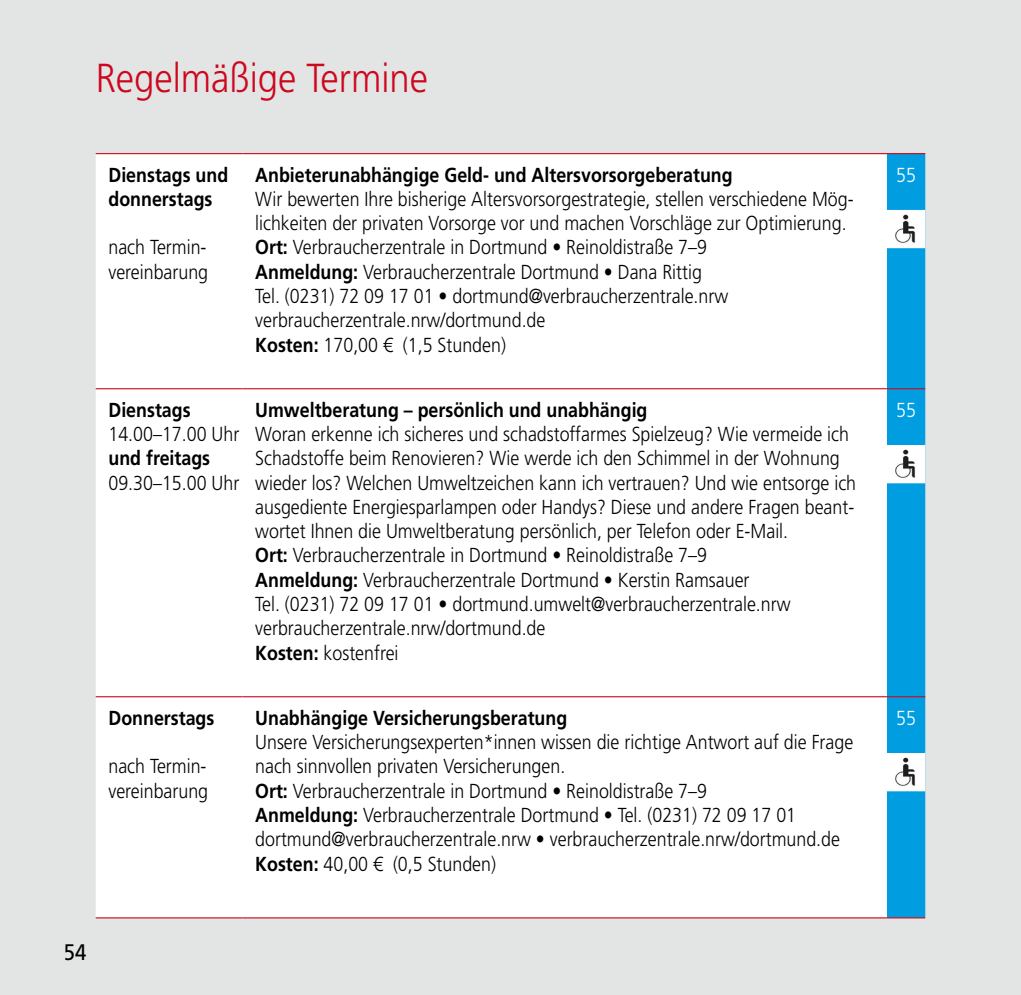
<style>
.page{position:relative;width:1021px;height:995px;background:#fff}
.page>*{position:absolute;margin:0;border:0;box-sizing:border-box;transform-origin:0 0}
.t1{font:300 40.5px "Frutiger LT";color:#cd071e;scale:.9 1}
.t2{font:22.5px "Frutiger LT";color:#000;scale:.9 1}
.t3{font:300 20.25px/24.3px "Frutiger LT Pro";color:#000;scale:.88 1}
.t4{font:700 20.25px/24.3px "Frutiger LT Pro";color:#000;scale:.88 1}
.t5{font:300 20.25px "Frutiger LT";color:#fff;scale:.88 1}
.s1{font-weight:700}
</style>
<div class="page">
<div style="left:0;top:0;width:1020px;height:995px;background:#e3e4e4"></div>
<div style="left:96px;top:154px;width:791px;height:763px;background:#fff"></div>
<div style="left:887px;top:154px;width:38px;height:763px;background:#009ee0"></div>
<hr style="left:96px;top:153px;width:146px;height:1px;background:#cd071e">
<hr style="left:242px;top:153px;width:645px;height:1px;background:#cd071e">
<hr style="left:887px;top:153px;width:38px;height:1px;background:#cd071e">
<hr style="left:96px;top:388px;width:146px;height:1px;background:#cd071e">
<hr style="left:242px;top:388px;width:645px;height:1px;background:#cd071e">
<hr style="left:887px;top:388px;width:38px;height:1px;background:#cd071e">
<hr style="left:96px;top:696px;width:146px;height:1px;background:#cd071e">
<hr style="left:242px;top:696px;width:645px;height:1px;background:#cd071e">
<hr style="left:887px;top:696px;width:38px;height:1px;background:#cd071e">
<hr style="left:96px;top:917px;width:146px;height:1px;background:#cd071e">
<hr style="left:242px;top:917px;width:645px;height:1px;background:#cd071e">
<hr style="left:887px;top:917px;width:38px;height:1px;background:#cd071e">
<img style="left:889px;top:212px;width:34px;height:34px">
<div style="left:887px;top:210px;width:38px;height:38px;border:1px solid #fff"></div>
<img style="left:889px;top:447px;width:34px;height:34px">
<div style="left:887px;top:445px;width:38px;height:38px;border:1px solid #fff"></div>
<img style="left:889px;top:755px;width:34px;height:34px">
<div style="left:887px;top:753px;width:38px;height:38px;border:1px solid #fff"></div>
<h1 class="t1" style="left:96px;top:55px;width:371px">Regelmäßige Termine</h1>
<p class="t4" style="left:108px;top:162px;width:138px">Dienstags und donnerstags</p>
<p class="t3" style="left:108px;top:235px;width:115px">nach Termin&shy;vereinbarung</p>
<p class="t4" style="left:255px;top:162px;width:544px">Anbieterunabhängige Geld- und Altersvorsorgeberatung</p>
<p class="t3" style="left:255px;top:187px;width:681px">Wir bewerten Ihre bisherige Altersvorsorgestrategie, stellen verschiedene Mög&shy;lichkeiten der privaten Vorsorge vor und machen Vorschläge zur Optimierung.<br><span class="s1">Ort:</span> Verbraucherzentrale in Dortmund • Reinoldistraße 7–9<br><span class="s1">Anmeldung:</span> Verbraucherzentrale Dortmund • Dana Rittig<br>Tel. (0231) 72 09 17 01 • dortmund@verbraucherzentrale.nrw verbraucherzentrale.nrw/dortmund.de<br><span class="s1">Kosten:</span> 170,00 € (1,5 Stunden)</p>
<p class="t4" style="left:108px;top:398px;width:95px">Dienstags</p>
<p class="t3" style="left:108px;top:422px;width:150px">14.00–17.00 Uhr</p>
<p class="t4" style="left:108px;top:446px;width:117px">und freitags</p>
<p class="t3" style="left:108px;top:471px;width:150px">09.30–15.00 Uhr</p>
<p class="t4" style="left:255px;top:398px;width:447px">Umweltberatung – persönlich und unabhängig</p>
<p class="t3" style="left:255px;top:422px;width:684px">Woran erkenne ich sicheres und schadstoffarmes Spielzeug? Wie vermeide ich Schadstoffe beim Renovieren? Wie werde ich den Schimmel in der Wohnung wieder los? Welchen Umweltzeichen kann ich vertrauen? Und wie entsorge ich ausgediente Energiesparlampen oder Handys? Diese und andere Fragen beant&shy;wortet Ihnen die Umweltberatung persönlich, per Telefon oder E-Mail.<br><span class="s1">Ort:</span> Verbraucherzentrale in Dortmund • Reinoldistraße 7–9<br><span class="s1">Anmeldung:</span> Verbraucherzentrale Dortmund • Kerstin Ramsauer<br>Tel. (0231) 72 09 17 01 • dortmund.umwelt@verbraucherzentrale.nrw verbraucherzentrale.nrw/dortmund.de<br><span class="s1">Kosten:</span> kostenfrei</p>
<p class="t4" style="left:108px;top:706px;width:122px">Donnerstags</p>
<p class="t3" style="left:108px;top:754px;width:115px">nach Termin&shy;vereinbarung</p>
<p class="t4" style="left:255px;top:706px;width:356px">Unabhängige Versicherungsberatung</p>
<p class="t3" style="left:255px;top:730px;width:681px">Unsere Versicherungsexperten*innen wissen die richtige Antwort auf die Frage nach sinnvollen privaten Versicherungen.<br><span class="s1">Ort:</span> Verbraucherzentrale in Dortmund • Reinoldistraße 7–9<br><span class="s1">Anmeldung:</span> Verbraucherzentrale Dortmund • Tel. (0231) 72 09 17 01 dortmund@verbraucherzentrale.nrw • verbraucherzentrale.nrw/dortmund.de <span class="s1">Kosten:</span> 40,00 € (0,5 Stunden)</p>
<p class="t2" style="left:64px;top:938px;width:27px">54</p>
<p class="t5" style="left:896px;top:163px;width:24px">55</p>
<p class="t5" style="left:896px;top:398px;width:24px">55</p>
<p class="t5" style="left:896px;top:706px;width:24px">55</p>
</div>
